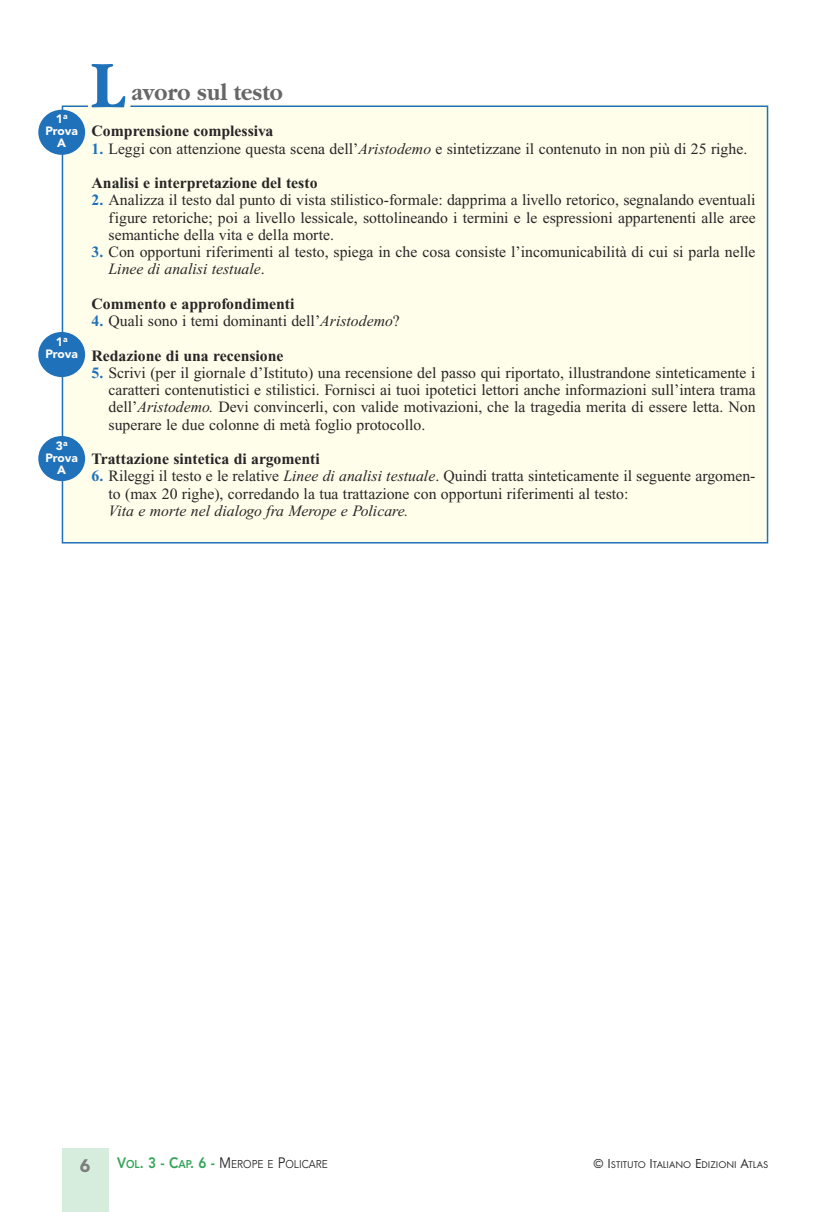
<style>
.page{position:relative;width:830px;height:1212px;background:#fff}
.page>*{position:absolute;margin:0;border:0;box-sizing:border-box;transform-origin:0 0}
.t1{font:700 69.15px "Garamond";color:#1f71b9;scale:.9 1}
.t2{font:700 24px "Garamond";color:#686768;scale:.9 1}
.t3{font:900 18px "Avenir";color:#7d7d7d}
.t4{font:15.75px/17.2px "Times New Roman";color:#272627}
.t5{font:700 15.75px "Times New Roman";color:#272627}
.t6{font:italic 15.75px "Times New Roman";color:#272627}
.t7{font:900 12px/12px "Avenir";color:#fff;text-align:center}
.t8{font:11.25px "Avenir";color:#272627;scale:.9 1}
.t9{font:10.2px "Futura T";color:#272627}
.s1{font-weight:700;color:#1f71b9}
.s2{font-style:italic}
.s3{font-weight:700}
.s4{font-weight:800;font-size:15px;color:#32a457}
.s5{font-weight:800;color:#32a457}
.s6{font-size:15px}
.s7{font-size:13.5px}
</style>
<div class="page">
<div style="left:62px;top:1148px;width:46px;height:64px;background:#d6edde"></div>
<div style="left:61px;top:105px;width:707px;height:439px;background:#fffeea"></div>
<div style="left:38px;top:110px;width:47px;height:45px;background:#1f71b9;border-radius:50%"></div>
<div style="left:38px;top:332px;width:47px;height:45px;background:#1f71b9;border-radius:50%"></div>
<div style="left:38px;top:436px;width:47px;height:45px;background:#1f71b9;border-radius:50%"></div>
<p class="t7" style="left:45px;top:114px;width:34px">1<sup>a<br></sup>Prova<br>A</p>
<p class="t7" style="left:45px;top:336px;width:34px">1<sup>a<br></sup>Prova</p>
<p class="t7" style="left:45px;top:440px;width:34px">3<sup>a<br></sup>Prova<br>A</p>
<h1 class="t1" style="left:91px;top:43px;width:39px">L</h1>
<h2 class="t2" style="left:131px;top:78px;width:169px">avoro sul testo</h2>
<p class="t5" style="left:91px;top:126px;width:183px">Comprensione complessiva</p>
<p class="t4" style="left:91px;top:133px;width:657px;line-height:34.5px"><span class="s1">1.</span> Leggi con attenzione questa scena dell’<span class="s2">Aristodemo</span> e sintetizzane il contenuto in non più di 25 righe.<br><span class="s3">Analisi e interpretazione del testo</span></p>
<p class="t4" style="left:108px;top:193px;width:648px;text-align:justify;text-indent:-17px"><span class="s1">2.</span> Analizza il testo dal punto di vista stilistico-formale: dapprima a livello retorico, segnalando eventuali figure retoriche; poi a livello lessicale, sottolineando i termini e le espressioni appartenenti alle aree semantiche della vita e della morte.</p>
<p class="t4" style="left:108px;top:245px;width:648px;text-indent:-17px"><span class="s1">3.</span> Con opportuni riferimenti al testo, spiega in che cosa consiste l’incomunicabilità di cui si parla nelle<br><span class="s2">Linee di analisi testuale</span>.</p>
<p class="t5" style="left:91px;top:298px;width:204px">Commento e approfondimenti</p>
<p class="t4" style="left:91px;top:305px;width:310px;line-height:34.5px"><span class="s1">4.</span> Quali sono i temi dominanti dell’<span class="s2">Aristodemo</span>?<br><span class="s3">Redazione di una recensione</span></p>
<p class="t4" style="left:108px;top:365px;width:648px;text-align:justify;text-indent:-17px"><span class="s1">5.</span> Scrivi (per il giornale d’Istituto) una recensione del passo qui riportato, illustrandone sinteticamente i caratteri contenutistici e stilistici. Fornisci ai tuoi ipotetici lettori anche informazioni sull’intera trama dell’<span class="s2">Aristodemo.</span> Devi convincerli, con valide motivazioni, che la tragedia merita di essere letta. Non superare le due colonne di metà foglio protocollo.</p>
<p class="t5" style="left:91px;top:454px;width:230px">Trattazione sintetica di argomenti</p>
<p class="t4" style="left:108px;top:469px;width:648px;text-indent:-17px"><span class="s1">6.</span> Rileggi il testo e le relative <span class="s2">Linee di analisi testuale</span>. Quindi tratta sinteticamente il seguente argomen&shy;to (max 20 righe), corredando la tua trattazione con opportuni riferimenti al testo:</p>
<p class="t6" style="left:108px;top:505px;width:301px">Vita e morte nel dialogo fra Merope e Policare.</p>
<p class="t3" style="left:80px;top:1159px;width:12px">6</p>
<p class="t8" style="left:117px;top:1159px;width:235px"><span class="s4">V</span><span class="s5">OL</span><span class="s4">. 3 - C</span><span class="s5">AP</span><span class="s4">. 6 -</span> <span class="s6">M</span>EROPE E <span class="s6">P</span>OLICARE</p>
<p class="t9" style="left:593px;top:1158px;width:176px"><span class="s7">© I</span>STITUTO <span class="s7">I</span>TALIANO <span class="s7">E</span>DIZIONI <span class="s7">A</span>TLAS</p>
</div>
